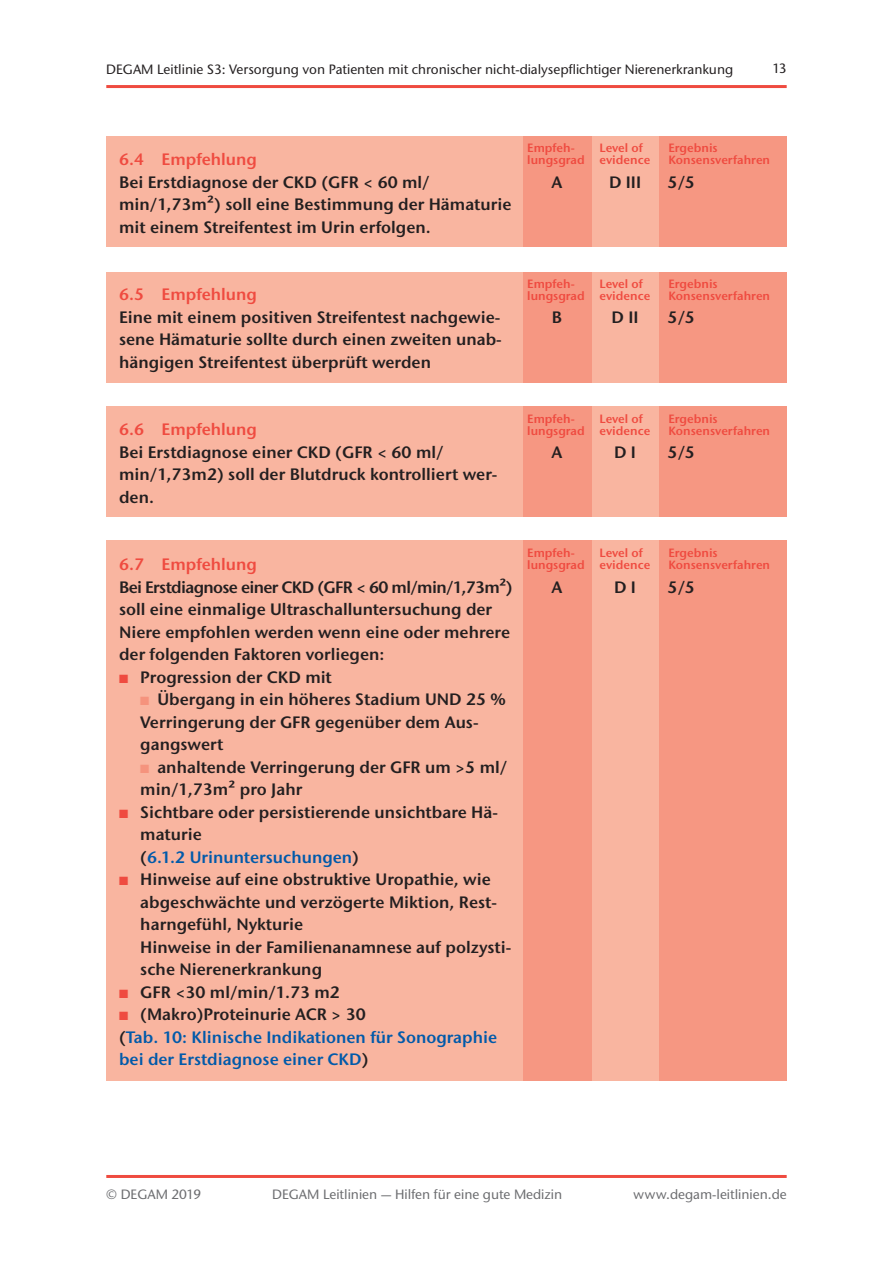
<style>
.page{position:relative;width:893px;height:1263px;background:#fff}
.page>*{position:absolute;margin:0;border:0;box-sizing:border-box;transform-origin:0 0}
.t1{font:600 16.5px/22.5px "Stone Sans ITC Pro";color:#231f20}
.t2{font:600 16.5px/22.5px "Stone Sans ITC Pro";color:#015aaa}
.t3{font:600 16.5px "Stone Sans ITC Pro";color:#ef4b40}
.t4{font:500 13.5px "Stone Sans ITC Std";color:#231f20}
.t5{font:500 13.5px "Stone Sans ITC Std";color:#6c6d70}
.t6{font:600 12px/12px "Stone Sans ITC Pro";color:#ef4b40}
.s1{color:#ef4b40}
.s2{color:#f5937d}
.s3{color:#015aaa}
.s4{color:#231f20}
</style>
<div class="page">
<div style="left:106px;top:136px;width:681px;height:111px;background:#f9b5a0"></div>
<div style="left:106px;top:272px;width:681px;height:110px;background:#f9b5a0"></div>
<div style="left:106px;top:406px;width:681px;height:111px;background:#f9b5a0"></div>
<div style="left:106px;top:541px;width:681px;height:540px;background:#f9b5a0"></div>
<div style="left:659px;top:136px;width:128px;height:111px;background:#f69782"></div>
<div style="left:659px;top:272px;width:128px;height:110px;background:#f69782"></div>
<div style="left:659px;top:406px;width:128px;height:111px;background:#f69782"></div>
<div style="left:659px;top:541px;width:128px;height:540px;background:#f69782"></div>
<div style="left:523px;top:136px;width:68px;height:111px;background:#f69782"></div>
<div style="left:523px;top:272px;width:68px;height:110px;background:#f69782"></div>
<div style="left:523px;top:406px;width:68px;height:111px;background:#f69782"></div>
<div style="left:523px;top:541px;width:68px;height:540px;background:#f69782"></div>
<hr style="left:106px;top:85px;width:681px;height:3px;background:#ef4b40">
<hr style="left:106px;top:1175px;width:681px;height:3px;background:#ef4b40">
<p class="t4" style="left:106px;top:61px;width:628px">DEGAM Leitlinie S3: Versorgung von Patienten mit chronischer nicht-dialysepflichtiger Nierenerkrankung</p>
<p class="t4" style="left:772px;top:60px;width:16px">13</p>
<p class="t3" style="left:119px;top:149px;width:139px">6.4 Empfehlung</p>
<p class="t1" style="left:119px;top:171px;width:394px">Bei Erstdiagnose der CKD (GFR &lt; 60 ml/ min/1,73m²) soll eine Bestimmung der Hämaturie mit einem Streifentest im Urin erfolgen.</p>
<p class="t3" style="left:119px;top:284px;width:139px">6.5 Empfehlung</p>
<p class="t1" style="left:119px;top:306px;width:384px;text-align:justify">Eine mit einem positiven Streifentest nachgewie&shy;sene Hämaturie sollte durch einen zweiten unab&shy;hängigen Streifentest überprüft werden</p>
<p class="t3" style="left:119px;top:419px;width:139px">6.6 Empfehlung</p>
<p class="t1" style="left:119px;top:441px;width:380px">Bei Erstdiagnose einer CKD (GFR &lt; 60 ml/ min/1,73m2) soll der Blutdruck kontrolliert wer&shy;den.</p>
<p class="t6" style="left:527px;top:142px;width:59px">Empfeh&shy;lungsgrad</p>
<p class="t6" style="left:600px;top:142px;width:52px">Level of evidence</p>
<p class="t6" style="left:668px;top:142px;width:103px">Ergebnis<br>Konsensverfahren</p>
<p class="t1" style="left:552px;top:171px;width:12px">A</p>
<p class="t1" style="left:609px;top:171px;width:34px">D III</p>
<p class="t1" style="left:668px;top:171px;width:29px">5/5</p>
<p class="t6" style="left:527px;top:278px;width:59px">Empfeh&shy;lungsgrad</p>
<p class="t6" style="left:600px;top:278px;width:52px">Level of evidence</p>
<p class="t6" style="left:668px;top:278px;width:103px">Ergebnis<br>Konsensverfahren</p>
<p class="t1" style="left:552px;top:306px;width:12px">B</p>
<p class="t1" style="left:612px;top:306px;width:29px">D II</p>
<p class="t1" style="left:668px;top:306px;width:29px">5/5</p>
<p class="t6" style="left:527px;top:412px;width:59px">Empfeh&shy;lungsgrad</p>
<p class="t6" style="left:600px;top:412px;width:52px">Level of evidence</p>
<p class="t6" style="left:668px;top:412px;width:103px">Ergebnis<br>Konsensverfahren</p>
<p class="t1" style="left:552px;top:441px;width:12px">A</p>
<p class="t1" style="left:614px;top:441px;width:23px">D I</p>
<p class="t1" style="left:668px;top:441px;width:29px">5/5</p>
<p class="t3" style="left:119px;top:554px;width:139px">6.7 Empfehlung</p>
<p class="t1" style="left:119px;top:576px;width:395px">Bei Erstdiagnose einer CKD (GFR &lt; 60 ml/min/1,73m²) soll eine einmalige Ultraschalluntersuchung der Niere empfohlen werden wenn eine oder mehrere der folgenden Faktoren vorliegen:</p>
<p class="t1" style="left:119px;top:666px;width:214px"><span class="s1">■</span> Progression der CKD mit</p>
<p class="t1" style="left:140px;top:688px;width:367px"><span class="s2">■</span> Übergang in ein höheres Stadium UND 25 %<br>Verringerung der GFR gegenüber dem Aus&shy;gangswert</p>
<p class="t1" style="left:140px;top:756px;width:369px"><span class="s2">■</span> anhaltende Verringerung der GFR um &gt;5 ml/ min/1,73m² pro Jahr</p>
<p class="t1" style="left:140px;top:801px;width:359px;text-indent:-21px"><span class="s1">■</span> Sichtbare oder persistierende unsichtbare Hä&shy;maturie<br>(<span class="s3">6.1.2 Urinuntersuchungen</span>)</p>
<p class="t1" style="left:140px;top:868px;width:373px;text-indent:-21px"><span class="s1">■</span> Hinweise auf eine obstruktive Uropathie, wie abgeschwächte und verzögerte Miktion, Rest&shy;harngefühl, Nykturie<br>Hinweise in der Familienanamnese auf polzysti&shy;sche Nierenerkrankung</p>
<p class="t1" style="left:119px;top:981px;width:222px"><span class="s1">■</span> GFR &lt;30 ml/min/1.73 m2</p>
<p class="t2" style="left:119px;top:1003px;width:380px"><span class="s1">■</span> <span class="s4">(Makro)Proteinurie ACR &gt; 30<br>(</span>Tab. 10: Klinische Indikationen für Sonographie bei der Erstdiagnose einer CKD<span class="s4">)</span></p>
<p class="t6" style="left:527px;top:547px;width:59px">Empfeh&shy;lungsgrad</p>
<p class="t6" style="left:600px;top:547px;width:52px">Level of evidence</p>
<p class="t6" style="left:668px;top:547px;width:103px">Ergebnis<br>Konsensverfahren</p>
<p class="t1" style="left:552px;top:575px;width:12px">A</p>
<p class="t1" style="left:614px;top:575px;width:23px">D I</p>
<p class="t1" style="left:668px;top:575px;width:29px">5/5</p>
<p class="t5" style="left:106px;top:1186px;width:96px">© DEGAM 2019</p>
<p class="t5" style="left:272px;top:1186px;width:292px">DEGAM Leitlinien — Hilfen für eine gute Medizin</p>
<p class="t5" style="left:633px;top:1186px;width:155px">www.degam-leitlinien.de</p>
</div>
